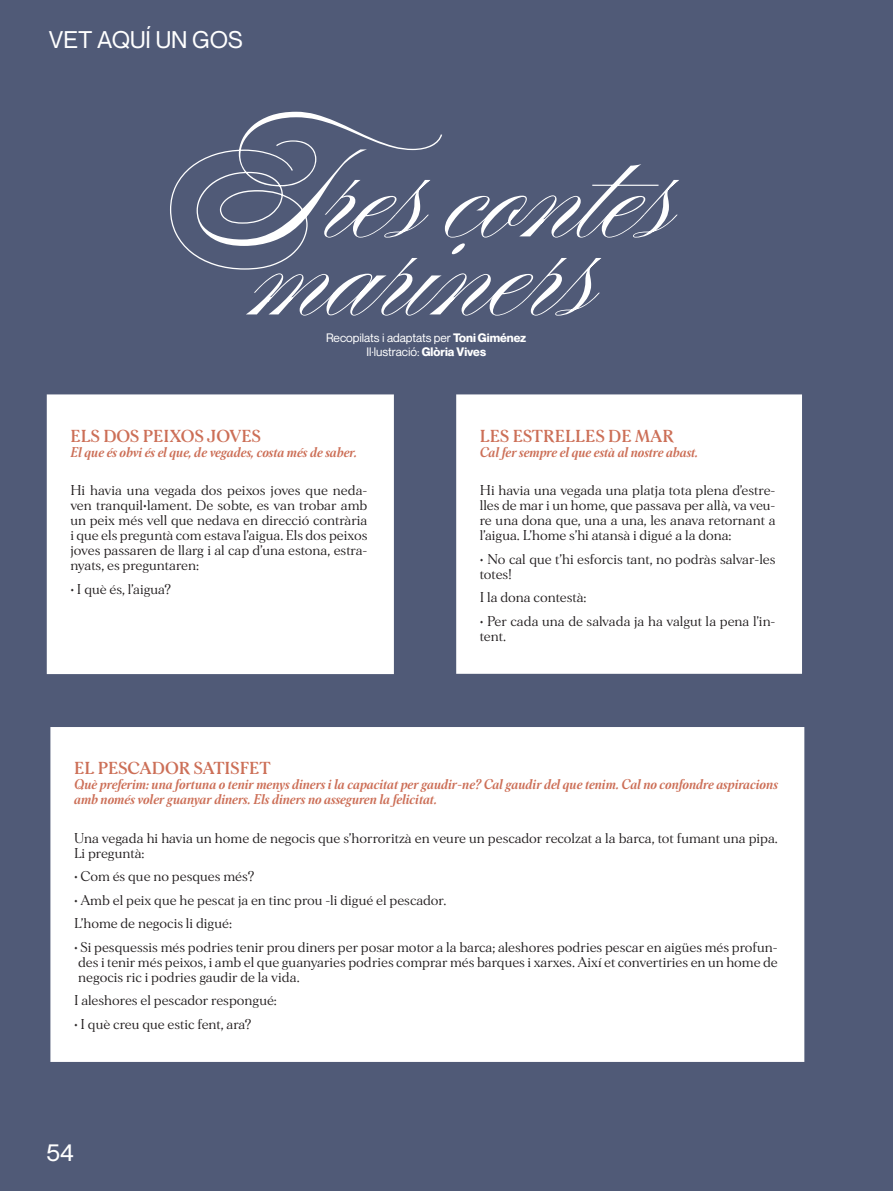
<style>
.page{position:relative;width:893px;height:1191px;background:#505a77}
.page>*{position:absolute;margin:0;border:0;box-sizing:border-box;transform-origin:0 0}
.t1{font:128.7px "Ballet";color:#fff}
.t2{font:24px "Neue Montreal";color:#fff}
.t3{font:23.55px "Neue Montreal";color:#fff}
.t4{font:700 16.5px "Morion";color:#cc6f57}
.t5{font:13.5px/15px "Morion";color:#231f20}
.t6{font:italic 700 13.5px/15px "Morion";color:#cc6f57}
.t7{font:12px/14.4px "Neue Montreal";color:#fff;text-align:center}
.s1{font-weight:700}
</style>
<div class="page">
<div style="left:47px;top:394px;width:347px;height:280px;background:#fff"></div>
<div style="left:50px;top:727px;width:754px;height:335px;background:#fff"></div>
<div style="left:456px;top:394px;width:346px;height:280px;background:#fff"></div>
<h3 class="t3" style="left:49px;top:25px;width:196px">VET AQUÍ UN GOS</h3>
<h1 class="t1" style="left:176px;top:117px;width:502px">Tres contes</h1>
<h1 class="t1" style="left:254px;top:195px;width:346px">mariners</h1>
<p class="t7" style="left:326px;top:330px;width:202px">Recopilats i adaptats per <span class="s1">Toni Giménez<br></span>Il·lustració: <span class="s1">Glòria Vives</span></p>
<p class="t4" style="left:70px;top:426px;width:192px">ELS DOS PEIXOS JOVES</p>
<p class="t6" style="left:70px;top:445px;width:288px">El que és obvi és el que, de vegades, costa més de saber.</p>
<p class="t5" style="left:70px;top:483px;width:299px;text-align:justify">Hi havia una vegada dos peixos joves que neda&shy;ven tranquil•lament. De sobte, es van trobar amb un peix més vell que nedava en direcció contrària i que els preguntà com estava l’aigua. Els dos peixos joves passaren de llarg i al cap d’una estona, estra&shy;nyats, es preguntaren:</p>
<p class="t5" style="left:70px;top:582px;width:102px">• I què és, l’aigua?</p>
<p class="t4" style="left:480px;top:426px;width:196px">LES ESTRELLES DE MAR</p>
<p class="t6" style="left:480px;top:445px;width:220px">Cal fer sempre el que està al nostre abast.</p>
<p class="t5" style="left:480px;top:483px;width:297px;text-align:justify">Hi havia una vegada una platja tota plena d’estre&shy;lles de mar i un home, que passava per allà, va veu&shy;re una dona que, una a una, les anava retornant a l’aigua. L’home s’hi atansà i digué a la dona:</p>
<p class="t5" style="left:480px;top:552px;width:297px">• No cal que t’hi esforcis tant, no podràs salvar-les totes!</p>
<p class="t5" style="left:480px;top:590px;width:108px">I la dona contestà:</p>
<p class="t5" style="left:480px;top:614px;width:297px">• Per cada una de salvada ja ha valgut la pena l’in&shy;tent.</p>
<p class="t4" style="left:74px;top:759px;width:198px">EL PESCADOR SATISFET</p>
<p class="t6" style="left:74px;top:777px;width:705px">Què preferim: una fortuna o tenir menys diners i la capacitat per gaudir-ne? Cal gaudir del que tenim. Cal no confondre aspiracions amb només voler guanyar diners. Els diners no asseguren la felicitat.</p>
<p class="t5" style="left:74px;top:830px;width:705px">Una vegada hi havia un home de negocis que s’horroritzà en veure un pescador recolzat a la barca, tot fumant una pipa.<br>Li preguntà:</p>
<p class="t5" style="left:74px;top:869px;width:182px">• Com és que no pesques més?</p>
<p class="t5" style="left:74px;top:888px;width:374px;line-height:23.5px">• Amb el peix que he pescat ja en tinc prou -li digué el pescador.<br>L’home de negocis li digué:</p>
<p class="t5" style="left:78px;top:940px;width:701px;text-align:justify;text-indent:-4px">• Si pesquessis més podries tenir prou diners per posar motor a la barca; aleshores podries pescar en aigües més profun&shy;des i tenir més peixos, i amb el que guanyaries podries comprar més barques i xarxes. Així et convertiries en un home de negocis ric i podries gaudir de la vida.</p>
<p class="t5" style="left:74px;top:993px;width:204px">I aleshores el pescador respongué:</p>
<p class="t5" style="left:74px;top:1017px;width:179px">• I què creu que estic fent, ara?</p>
<h2 class="t2" style="left:47px;top:1137px;width:28px">54</h2>
</div>
